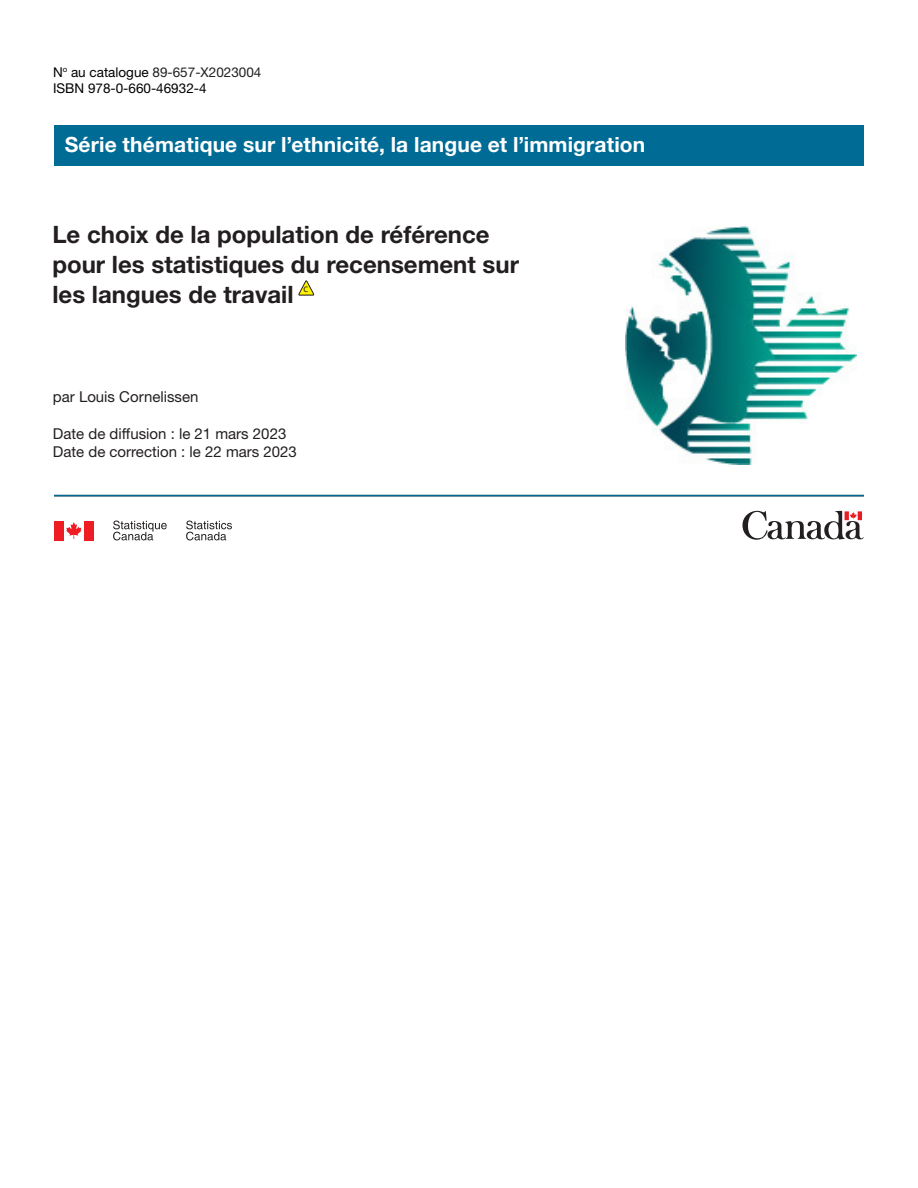
<style>
.page{position:relative;width:918px;height:1188px;background:#fff}
.page>*{position:absolute;margin:0;border:0;box-sizing:border-box;transform-origin:0 0}
.title-titre{font:700 24px/30px "Helvetica Neue LT Std";color:#231f20}
.series{font:700 21px "Helvetica Neue LT Std";letter-spacing:.005em;color:#fff}
.author-auteur-date{font:15px "Helvetica Neue LT Std";color:#231f20}
.catalogue_info{font:13.5px "Helvetica Neue LT Std";color:#231f20}
.catalogue_info-2{font:13.5px "Helvetica Neue LT Std";color:#000}
.t1{font:8.7px "Lucida Console";color:#231f20;scale:.92 1}
.s1{color:#000}
</style>
<div class="page">
<div style="left:54px;top:125px;width:810px;height:40px;background:#006c95"></div>
<svg style="left:742px;top:511px;width:122px;height:29px"></svg>
<hr style="left:54px;top:495px;width:810px;height:1px;background:#006c95">
<svg style="left:66px;top:522px;width:16px;height:17px"></svg>
<div style="left:54px;top:521px;width:10px;height:19px;background:#ee1d23"></div>
<div style="left:84px;top:521px;width:10px;height:19px;background:#ee1d23"></div>
<svg style="left:113px;top:521px;width:54px;height:19px"></svg>
<svg style="left:186px;top:521px;width:46px;height:19px"></svg>
<img style="left:625px;top:226px;width:231px;height:238px">
<svg style="left:298px;top:280px;width:17px;height:16px"></svg>
<p class="catalogue_info" style="left:53px;top:64px;width:210px"><span class="s1">N</span><sup>o</sup> <span class="s1">au catalogue</span> 89‑657‑X2023004</p>
<p class="catalogue_info-2" style="left:53px;top:80px;width:155px">ISBN 978-0-660-46932-4</p>
<p class="series" style="left:65px;top:132px;width:582px">Série thématique sur l’ethnicité, la langue et l’immigration</p>
<p class="title-titre" style="left:52px;top:219px;width:468px">Le choix de la population de référence pour les statistiques du recensement sur les langues de travail</p>
<p class="t1" style="left:304px;top:285px;width:7px">C</p>
<p class="author-auteur-date" style="left:53px;top:388px;width:147px">par Louis Cornelissen</p>
<p class="author-auteur-date" style="left:53px;top:425px;width:235px">Date de diffusion : le 21 mars 2023</p>
<p class="author-auteur-date" style="left:53px;top:443px;width:245px">Date de correction : le 22 mars 2023</p>
</div>
